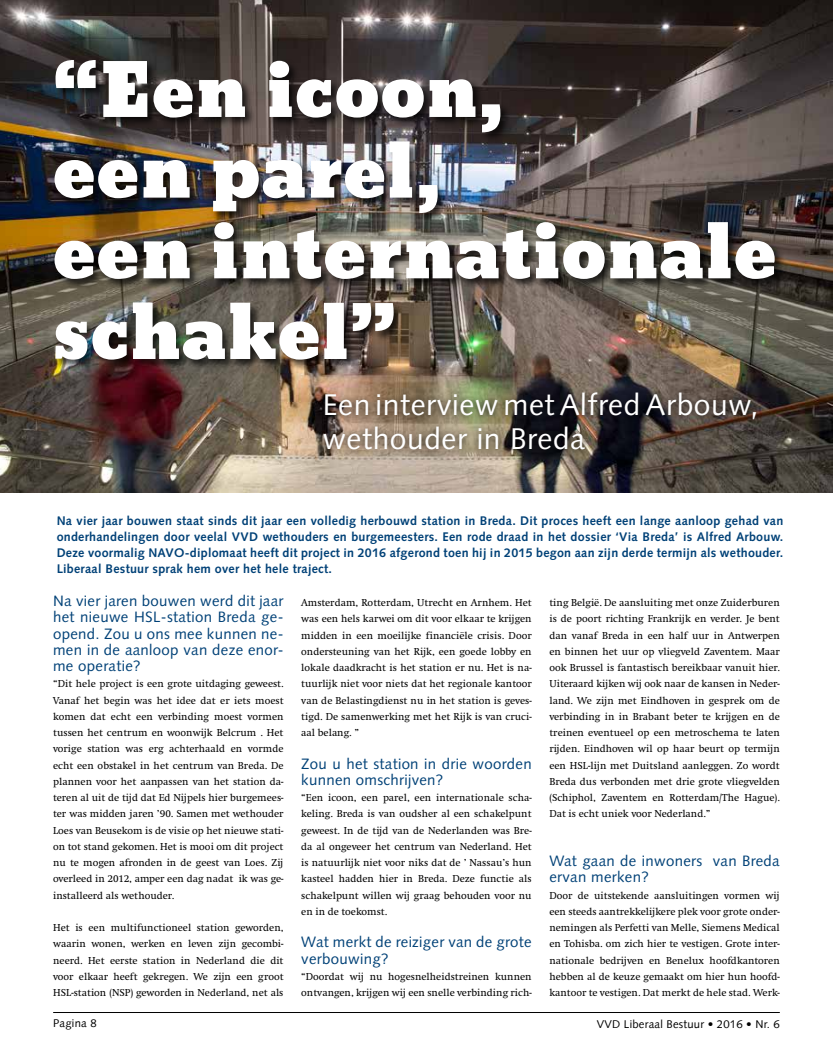
<style>
.page{position:relative;width:833px;height:1053px;background:#fff}
.page>*{position:absolute;margin:0;border:0;box-sizing:border-box;transform-origin:0 0}
.t1{font:70.5px/80.6px "Bevan";letter-spacing:.02em;color:#fff}
.t2{font:29.88px/33.6px "Syntax LT Std";letter-spacing:.02em;color:#fff}
.t3{font:15px/16.2px "Syntax LT Std";letter-spacing:.02em;color:#004177}
.t4{font:700 12.5px/16.2px "Syntax LT Std";letter-spacing:.02em;color:#004177;text-align:justify}
.t5{font:11.25px "Syntax";letter-spacing:.02em;color:#000}
.t6{font:10.5px/16.2px "Swift EF";color:#000;text-align:justify}
</style>
<div class="page">
<hr style="left:53px;top:1012px;width:727px;height:1px;background:#000">
<img style="left:0;top:0;width:833px;height:492px">
<div style="left:53px;top:59px;width:733px;height:312px;background:#000;opacity:.75"></div>
<div style="left:317px;top:386px;width:445px;height:69px;background:#000;opacity:.75"></div>
<h1 class="t1" style="left:53px;top:51px;width:724px">“Een icoon,<br>een parel,<br>een internationale schakel”</h1>
<h2 class="t2" style="left:323px;top:388px;width:437px">Een interview met Alfred Arbouw, wethouder in Breda</h2>
<p class="t4" style="left:57px;top:512px;width:728px">Na vier jaar bouwen staat sinds dit jaar een volledig herbouwd station in Breda. Dit proces heeft een lange aanloop gehad van onderhandelingen door veelal VVD wethouders en burgemeesters. Een rode draad in het dossier ‘Via Breda’ is Alfred Arbouw.<br>Deze voormalig NAVO-diplomaat heeft dit project in 2016 afgerond toen hij in 2015 begon aan zijn derde termijn als wethouder.<br>Liberaal Bestuur sprak hem over het hele traject.</p>
<h3 class="t3" style="left:53px;top:592px;width:232px;text-align:justify">Na vier jaren bouwen werd dit jaar het nieuwe HSL-station Breda ge&shy;opend. Zou u ons mee kunnen ne&shy;men in de aanloop van deze enor&shy;me operatie?</h3>
<p class="t6" style="left:53px;top:676px;width:232px">“Dit hele project is een grote uitdaging geweest.<br>Vanaf het begin was het idee dat er iets moest komen dat echt een verbinding moest vormen tussen het centrum en woonwijk Belcrum . Het vorige station was erg achterhaald en vormde echt een obstakel in het centrum van Breda. De plannen voor het aanpassen van het station da&shy;teren al uit de tijd dat Ed Nijpels hier burgemees&shy;ter was midden jaren ’90. Samen met wethouder Loes van Beusekom is de visie op het nieuwe stati&shy;on tot stand gekomen. Het is mooi om dit project nu te mogen afronden in de geest van Loes. Zij overleed in 2012, amper een dag nadat ik was ge&shy;ïnstalleerd als wethouder.</p>
<p class="t6" style="left:53px;top:919px;width:232px">Het is een multifunctioneel station geworden, waarin wonen, werken en leven zijn gecombi&shy;neerd. Het eerste station in Nederland die dit voor elkaar heeft gekregen. We zijn een groot HSL-station (NSP) geworden in Nederland, net als</p>
<p class="t6" style="left:301px;top:594px;width:232px">Amsterdam, Rotterdam, Utrecht en Arnhem. Het was een hels karwei om dit voor elkaar te krijgen midden in een moeilijke financiële crisis. Door ondersteuning van het Rijk, een goede lobby en lokale daadkracht is het station er nu. Het is na&shy;tuurlijk niet voor niets dat het regionale kantoor van de Belastingdienst nu in het station is geves&shy;tigd. De samenwerking met het Rijk is van cruci&shy;aal belang. ”</p>
<h3 class="t3" style="left:301px;top:755px;width:232px">Zou u het station in drie woorden kunnen omschrijven?</h3>
<p class="t6" style="left:301px;top:789px;width:232px">“Een icoon, een parel, een internationale scha&shy;keling. Breda is van oudsher al een schakelpunt geweest. In de tijd van de Nederlanden was Bre&shy;da al ongeveer het centrum van Nederland. Het is natuurlijk niet voor niks dat de ’ Nassau’s hun kasteel hadden hier in Breda. Deze functie als schakelpunt willen wij graag behouden voor nu en in de toekomst.</p>
<h3 class="t3" style="left:301px;top:934px;width:232px">Wat merkt de reiziger van de grote verbouwing?</h3>
<p class="t6" style="left:301px;top:968px;width:232px">“Doordat wij nu hogesnelheidstreinen kunnen ontvangen, krijgen wij een snelle verbinding rich-</p>
<p class="t6" style="left:549px;top:594px;width:232px">ting België. De aansluiting met onze Zuiderburen is de poort richting Frankrijk en verder. Je bent dan vanaf Breda in een half uur in Antwerpen en binnen het uur op vliegveld Zaventem. Maar ook Brussel is fantastisch bereikbaar vanuit hier.<br>Uiteraard kijken wij ook naar de kansen in Neder&shy;land. We zijn met Eindhoven in gesprek om de verbinding in in Brabant beter te krijgen en de treinen eventueel op een metroschema te laten rijden. Eindhoven wil op haar beurt op termijn een HSL-lijn met Duitsland aanleggen. Zo wordt Breda dus verbonden met drie grote vliegvelden (Schiphol, Zaventem en Rotterdam/The Hague).<br>Dat is echt uniek voor Nederland.”</p>
<h3 class="t3" style="left:549px;top:852px;width:232px">Wat gaan de inwoners van Breda ervan merken?</h3>
<p class="t6" style="left:549px;top:887px;width:232px">Door de uitstekende aansluitingen vormen wij een steeds aantrekkelijkere plek voor grote onder&shy;nemingen als Perfetti van Melle, Siemens Medical en Tohisba. om zich hier te vestigen. Grote inter&shy;nationale bedrijven en Benelux hoofdkantoren hebben al de keuze gemaakt om hier hun hoofd&shy;kantoor te vestigen. Dat merkt de hele stad. Werk-</p>
<p class="t5" style="left:53px;top:1016px;width:45px">Pagina 8</p>
<p class="t5" style="left:596px;top:1017px;width:185px">VVD Liberaal Bestuur • 2016 • Nr. 6</p>
</div>
